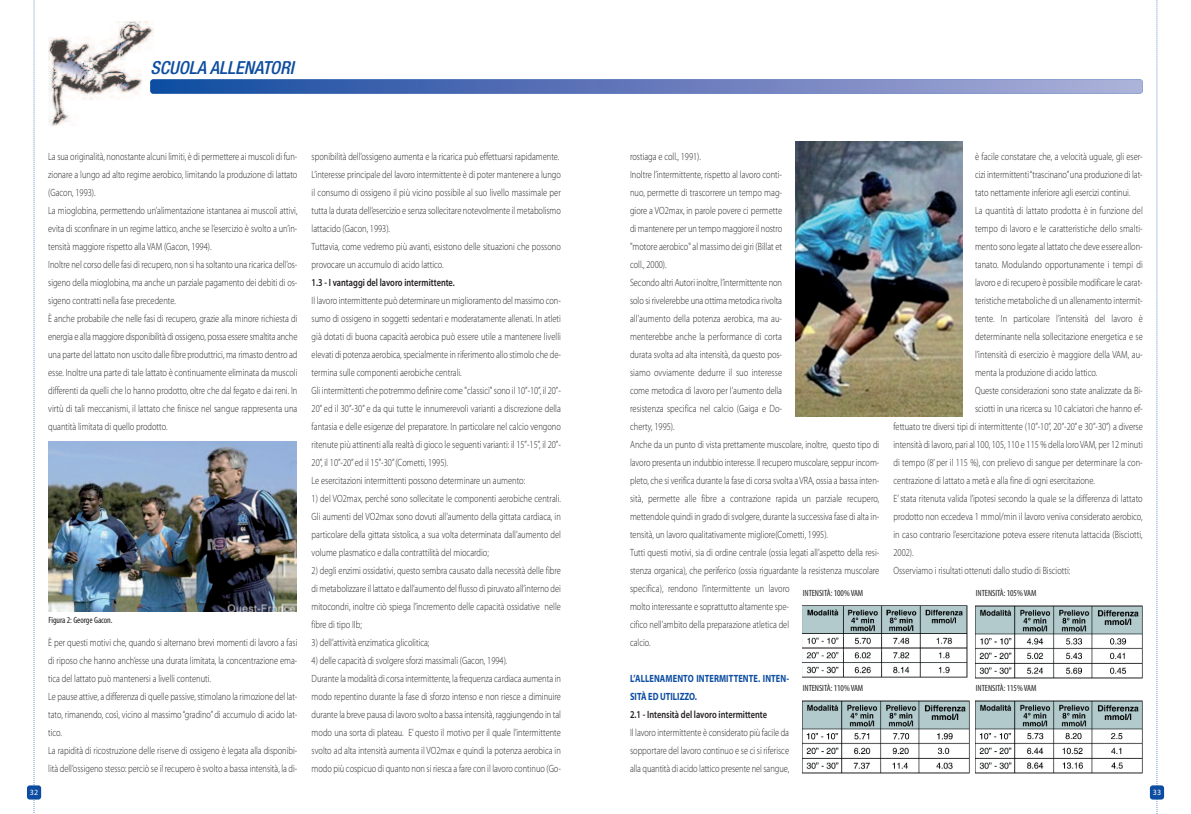
<style>
.page{position:relative;width:1191px;height:814px;background:#fff}
.page>*{position:absolute;margin:0;border:0;box-sizing:border-box;transform-origin:0 0}
.t1{font:italic 500 condensed 18px "Helvetica Neue";color:#0d4da1}
.t2{font:300 10.5px/18px "Myriad Pro";color:#231f20;scale:.8 1}
.t3{font:600 10.5px "Myriad Pro";color:#231f20;scale:.8 1}
.t4{font:700 10.5px/18px "Myriad Pro";letter-spacing:.01em;color:#0d4da1;scale:.8 1}
.t5{font:condensed 9px "Myriad Pro";letter-spacing:-.005em;color:#231f20}
.t6{font:8px "Myriad Pro";color:#fff}
</style>
<div class="page">
<img style="left:48px;top:22px;width:106px;height:103px">
<svg style="left:1156px;top:0;width:1px;height:814px"></svg>
<div style="left:1149px;top:785px;width:15px;height:14px;background:#0d4da1;border-radius:3px"></div>
<svg style="left:34px;top:0;width:1px;height:813px"></svg>
<div style="left:27px;top:785px;width:14px;height:14px;background:#0d4da1;border-radius:3px"></div>
<svg style="left:150px;top:79px;width:992px;height:15px;background:#627cbc"></svg>
<img style="left:49px;top:441px;width:248px;height:170px">
<img style="left:795px;top:141px;width:167px;height:275px">
<img style="left:802px;top:605px;width:166px;height:73px">
<img style="left:975px;top:605px;width:167px;height:73px">
<img style="left:802px;top:700px;width:167px;height:73px">
<img style="left:975px;top:700px;width:167px;height:73px">
<h1 class="t1" style="left:150px;top:61px;width:145px">SCUOLA ALLENATORI</h1>
<p class="t2" style="left:48px;top:148px;width:313px">La sua originalità, nonostante alcuni limiti, è di permettere ai muscoli di fun&shy;zionare a lungo ad alto regime aerobico, limitando la produzione di lattato (Gacon, 1993).<br>La mioglobina, permettendo un’alimentazione istantanea ai muscoli attivi, evita di sconfinare in un regime lattico, anche se l’esercizio è svolto a un’in&shy;tensità maggiore rispetto alla VAM (Gacon, 1994).<br>Inoltre nel corso delle fasi di recupero, non si ha soltanto una ricarica dell’os&shy;sigeno della mioglobina, ma anche un parziale pagamento dei debiti di os&shy;sigeno contratti nella fase precedente.<br>È anche probabile che nelle fasi di recupero, grazie alla minore richiesta di energia e alla maggiore disponibilità di ossigeno, possa essere smaltita anche una parte del lattato non uscito dalle fibre produttrici, ma rimasto dentro ad esse. Inoltre una parte di tale lattato è continuamente eliminata da muscoli differenti da quelli che lo hanno prodotto, oltre che dal fegato e dai reni. In virtù di tali meccanismi, il lattato che finisce nel sangue rappresenta una quantità limitata di quello prodotto.</p>
<p class="t6" style="left:30px;top:789px;width:10px">32</p>
<p class="t5" style="left:49px;top:617px;width:66px">Figura2: George Gacon.</p>
<p class="t2" style="left:48px;top:634px;width:313px">È per questi motivi che, quando si alternano brevi momenti di lavoro a fasi di riposo che hanno anch’esse una durata limitata, la concentrazione ema&shy;tica del lattato può mantenersi a livelli contenuti.<br>Le pause attive, a differenza di quelle passive, stimolano la rimozione del lat&shy;tato, rimanendo, così, vicino al massimo “gradino” di accumulo di acido lat&shy;tico.<br>La rapidità di ricostruzione delle riserve di ossigeno è legata alla disponibi&shy;lità dell’ossigeno stesso: perciò se il recupero è svolto a bassa intensità, la di-</p>
<p class="t2" style="left:312px;top:148px;width:313px">sponibilità dell’ossigeno aumenta e la ricarica può effettuarsi rapidamente.<br>L’interesse principale del lavoro intermittente è di poter mantenere a lungo il consumo di ossigeno il più vicino possibile al suo livello massimale per tutta la durata dell’esercizio e senza sollecitare notevolmente il metabolismo lattacido (Gacon, 1993).<br>Tuttavia, come vedremo più avanti, esistono delle situazioni che possono provocare un accumulo di acido lattico.</p>
<p class="t3" style="left:312px;top:278px;width:180px">1.3 - I vantaggi del lavoro intermittente.</p>
<p class="t2" style="left:312px;top:292px;width:313px">Il lavoro intermittente può determinare un miglioramento del massimo con&shy;sumo di ossigeno in soggetti sedentari e moderatamente allenati. In atleti già dotati di buona capacità aerobica può essere utile a mantenere livelli elevati di potenza aerobica, specialmente in riferimento allo stimolo che de&shy;termina sulle componenti aerobiche centrali.<br>Gli intermittenti che potremmo definire come "classici" sono il 10”-10”, il 20”- 20” ed il 30”-30” e da qui tutte le innumerevoli varianti a discrezione della fantasia e delle esigenze del preparatore. In particolare nel calcio vengono ritenute più attinenti alla realtà di gioco le seguenti varianti: il 15”-15”, il 20”- 20”, il 10”-20”ed il 15”-30”(Cometti, 1995).<br>Le esercitazioni intermittenti possono determinare un aumento:</p>
<p class="t2" style="left:312px;top:490px;width:313px;text-align:justify">1) del VO2max, perché sono sollecitate le componenti aerobiche centrali.<br>Gli aumenti del VO2max sono dovuti all’aumento della gittata cardiaca, in particolare della gittata sistolica, a sua volta determinata dall’aumento del volume plasmatico e dalla contrattilità del miocardio;</p>
<p class="t2" style="left:312px;top:562px;width:313px;text-align:justify">2) degli enzimi ossidativi, questo sembra causato dalla necessità delle fibre di metabolizzare il lattato e dall’aumento del flusso di piruvato all’interno dei mitocondri, inoltre ciò spiega l’incremento delle capacità ossidative nelle fibre di tipo IIb;</p>
<p class="t2" style="left:312px;top:634px;width:149px">3) dell’attività enzimatica glicolitica;</p>
<p class="t2" style="left:312px;top:652px;width:313px">4) delle capacità di svolgere sforzi massimali (Gacon, 1994).<br>Durante la modalità di corsa intermittente, la frequenza cardiaca aumenta in modo repentino durante la fase di sforzo intenso e non riesce a diminuire durante la breve pausa di lavoro svolto a bassa intensità, raggiungendo in tal modo una sorta di plateau. E’ questo il motivo per il quale l’intermittente svolto ad alta intensità aumenta il VO2max e quindi la potenza aerobica in modo più cospicuo di quanto non si riesca a fare con il lavoro continuo (Go-</p>
<p class="t2" style="left:975px;top:148px;width:211px">è facile constatare che, a velocità uguale, gli eser-</p>
<p class="t2" style="left:975px;top:166px;width:211px">cizi intermittenti“trascinano”una produzione di lat-</p>
<p class="t2" style="left:975px;top:184px;width:196px">tato nettamente inferiore agli esercizi continui.</p>
<p class="t2" style="left:975px;top:202px;width:211px">La quantità di lattato prodotta è in funzione del</p>
<p class="t2" style="left:975px;top:220px;width:211px">tempo di lavoro e le caratteristiche dello smalti-</p>
<p class="t2" style="left:975px;top:238px;width:211px">mento sono legate al lattato che deve essere allon-</p>
<p class="t2" style="left:975px;top:256px;width:211px">tanato. Modulando opportunamente i tempi di</p>
<p class="t2" style="left:975px;top:274px;width:211px">lavoro e di recupero è possibile modificare le carat-</p>
<p class="t2" style="left:975px;top:292px;width:211px">teristiche metaboliche di un allenamento intermit-</p>
<p class="t2" style="left:975px;top:310px;width:211px">tente. In particolare l’intensità del lavoro è</p>
<p class="t2" style="left:975px;top:328px;width:211px">determinante nella sollecitazione energetica e se</p>
<p class="t2" style="left:975px;top:346px;width:211px">l’intensità di esercizio è maggiore della VAM, au-</p>
<p class="t2" style="left:975px;top:364px;width:154px">menta la produzione di acido lattico.</p>
<p class="t2" style="left:975px;top:382px;width:211px">Queste considerazioni sono state analizzate da Bi-</p>
<p class="t2" style="left:975px;top:400px;width:211px">sciotti in una ricerca su 10 calciatori che hanno ef-</p>
<p class="t2" style="left:893px;top:418px;width:313px">fettuato tre diversi tipi di intermittente (10”-10”, 20”-20” e 30”-30”) a diverse</p>
<p class="t2" style="left:893px;top:436px;width:313px">intensità di lavoro, pari al 100, 105, 110 e 115 % della loro VAM, per 12 minuti</p>
<p class="t2" style="left:893px;top:454px;width:313px">di tempo (8’ per il 115 %), con prelievo di sangue per determinare la con-</p>
<p class="t2" style="left:893px;top:472px;width:253px">centrazione di lattato a metà e alla fine di ogni esercitazione.</p>
<p class="t2" style="left:893px;top:490px;width:313px">E’ stata ritenuta valida l’ipotesi secondo la quale se la differenza di lattato</p>
<p class="t2" style="left:893px;top:508px;width:313px">prodotto non eccedeva 1 mmol/min il lavoro veniva considerato aerobico,</p>
<p class="t2" style="left:893px;top:526px;width:313px">in caso contrario l’esercitazione poteva essere ritenuta lattacida (Bisciotti,</p>
<p class="t2" style="left:893px;top:544px;width:27px">2002).</p>
<p class="t2" style="left:893px;top:562px;width:222px">Osserviamo i risultati ottenuti dallo studio di Bisciotti:</p>
<p class="t2" style="left:630px;top:148px;width:313px">rostiaga e coll., 1991).<br>Inoltre l’intermittente, rispetto al lavoro conti-<br>nuo, permette di trascorrere un tempo mag-<br>giore a VO2max, in parole povere ci permette<br>di mantenere per un tempo maggiore il nostro<br>"motore aerobico" al massimo dei giri (Billat et<br>coll., 2000).<br>Secondo altri Autori inoltre, l’intermittente non<br>solo si rivelerebbe una ottima metodica rivolta<br>all’aumento della potenza aerobica, ma au-<br>menterebbe anche la performance di corta<br>durata svolta ad alta intensità, da questo pos-<br>siamo ovviamente dedurre il suo interesse<br>come metodica di lavoro per l’aumento della<br>resistenza specifica nel calcio (Gaiga e Do-<br>cherty, 1995).<br>Anche da un punto di vista prettamente muscolare, inoltre, questo tipo di lavoro presenta un indubbio interesse. Il recupero muscolare, seppur incom&shy;pleto, che si verifica durante la fase di corsa svolta a VRA, ossia a bassa inten&shy;sità, permette alle fibre a contrazione rapida un parziale recupero, mettendole quindi in grado di svolgere, durante la successiva fase di alta in&shy;tensità, un lavoro qualitativamente migliore(Cometti, 1995).<br>Tutti questi motivi, sia di ordine centrale (ossia legati all’aspetto della resi&shy;stenza organica), che periferico (ossia riguardante la resistenza muscolare specifica), rendono l’intermittente un lavoro<br>molto interessante e soprattutto altamente spe-<br>cifico nell’ambito della preparazione atletica del<br>calcio.</p>
<p class="t4" style="left:630px;top:670px;width:200px">L’ALLENAMENTO INTERMITTENTE. INTEN-<br>SITÀ ED UTILIZZO.</p>
<p class="t3" style="left:630px;top:710px;width:173px">2.1 - Intensità del lavoro intermittente</p>
<p class="t2" style="left:630px;top:724px;width:200px;text-align:justify">Il lavoro intermittente è considerato più facile da sopportare del lavoro continuo e se ci si riferisce alla quantità di acido lattico presente nel sangue,</p>
<p class="t5" style="left:803px;top:590px;width:62px">INTENSITÀ:100%VAM</p>
<p class="t5" style="left:976px;top:590px;width:62px">INTENSITÀ:105%VAM</p>
<p class="t5" style="left:803px;top:685px;width:62px">INTENSITÀ:110%VAM</p>
<p class="t5" style="left:976px;top:685px;width:62px">INTENSITÀ:115%VAM</p>
<p class="t6" style="left:1152px;top:789px;width:10px">33</p>
</div>
